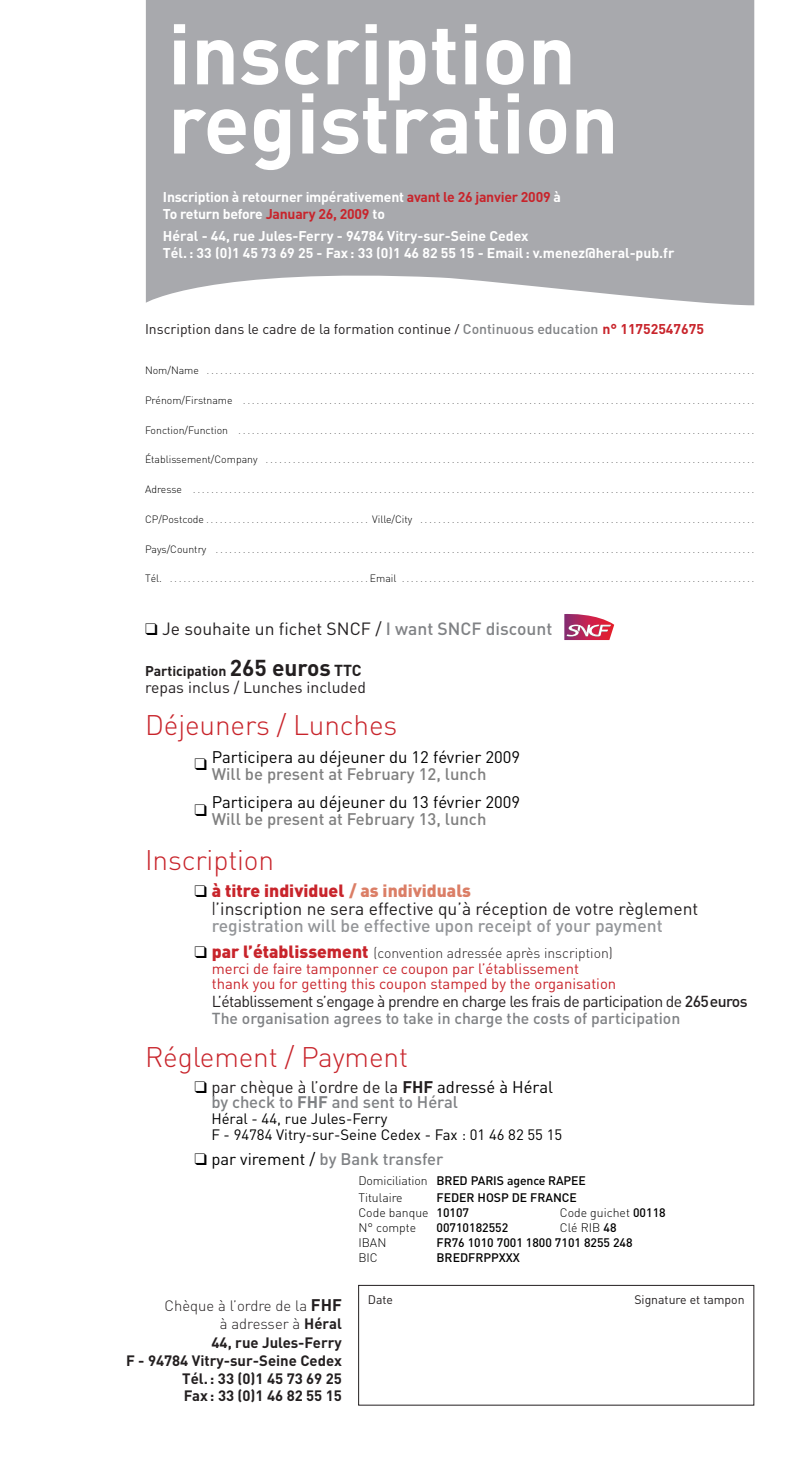
<style>
.page{position:relative;width:794px;height:1474px;background:#fff}
.page>*{position:absolute;margin:0;border:0;box-sizing:border-box;transform-origin:0 0}
.t1{font:700 84px/69.1px "DIN";color:#fff}
.t2{font:300 28px "DIN";letter-spacing:-.005em;color:#c8242b}
.t3{font:17.5px/17.5px "DIN";color:#231f20}
.t4{font:16.62px/17.5px "DIN";color:#000}
.t5{font:500 16.62px/15.8px "DIN";letter-spacing:-.005em;color:#808285}
.t6{font:500 16.62px "DIN";color:#808080}
.t7{font:15.75px/17.5px "DIN";letter-spacing:-.035em;color:#231f20}
.t8{font:15.75px "DIN";color:#231f20}
.t9{font:700 14.88px/18.2px "DIN";color:#231f20;text-align:right}
.t10{font:14.88px/15.8px "DIN";color:#c8242b}
.t11{font:14.88px/15.8px "DIN";color:#000}
.t12{font:700 14px/16.8px "DIN";letter-spacing:-.015em;color:#fff}
.t13{font:14px "DIN";color:#231f20}
.t14{font:300 14px "DIN";color:#231f20}
.t15{font:700 14px "DIN";color:#231f20}
.t16{font:300 12.25px/16.8px "DIN";color:#000}
.t17{font:500 12.25px/15px "DIN";color:#000}
.t18{font:12.25px "DIN";color:#231f20}
.t19{font:300 10.5px "DIN";color:#000}
.t20{font:300 8.75px "DIN";color:#000}
.s1{color:#c8242b}
.s2{font-family:"Frutiger LT Com";font-weight:300}
.s3{font-weight:500;color:#808285}
.s4{font-weight:700;color:#c8242b}
.s5{font-size:10.5px}
.s6{color:#000}
.s7{font-size:22.75px}
.s8{font-size:15.75px}
.s9{font-weight:500;color:#808080}
.s10{font-weight:900;color:#c8242b}
.s11{font-weight:900;color:#db7e66}
.s12{font-weight:500;color:#939598}
.s13{font-weight:900;font-size:17.5px;color:#c8242b}
.s14{font-weight:500}
.s15{font-weight:400;color:#231f20}
.s16{font-weight:700;color:#231f20}
.s17{font-weight:400;color:#000}
.s18{font-weight:700}
.s19{font-weight:300}
.s20{font-size:16.62px}
</style>
<div class="page">
<div style="left:146px;top:0;width:608px;height:305px;background:#a8a9ad"></div>
<div style="left:358px;top:1284px;width:396px;height:121px;border:1px solid #231f20"></div>
<svg style="left:564px;top:614px;width:50px;height:26px"></svg>
<h1 class="t1" style="left:168px;top:28px;width:452px">inscription registration</h1>
<h3 class="t12" style="left:163px;top:190px;width:399px">Inscription à retourner impérativement <span class="s1">avant le 26 janvier 2009</span> à<br>To return before <span class="s1">January 26, 2009</span> to</h3>
<h3 class="t12" style="left:163px;top:229px;width:513px">Héral - 44, rue Jules-Ferry - 94784 Vitry-sur-Seine Cedex<br>Tél. : 33 (0)1 45 73 69 25 - Fax : 33 (0)1 46 82 55 15 - Email : v.menez@heral-pub.fr</h3>
<h3 class="t13" style="left:145px;top:324px;width:560px">Inscription dans le cadre de la formation continue <span class="s2">/</span> <span class="s3">Continuous education</span> <span class="s4">n° 11752547675</span></h3>
<p class="t20" style="left:145px;top:368px;width:611px"><span class="s5">Nom/Name</span> . . . . . . . . . . . . . . . . . . . . . . . . . . . . . . . . . . . . . . . . . . . . . . . . . . . . . . . . . . . . . . . . . . . . . . . . . . . . . . . . . . . . . . . . . . . . . . . . . . . . . . . . . . . . . . . . . . . . . . . . .</p>
<p class="t20" style="left:145px;top:397px;width:611px"><span class="s5">Prénom/Firstname</span> . . . . . . . . . . . . . . . . . . . . . . . . . . . . . . . . . . . . . . . . . . . . . . . . . . . . . . . . . . . . . . . . . . . . . . . . . . . . . . . . . . . . . . . . . . . . . . . . . . . . . . . . . . . . . . . . .</p>
<p class="t20" style="left:145px;top:427px;width:611px"><span class="s5">Fonction/Function</span> . . . . . . . . . . . . . . . . . . . . . . . . . . . . . . . . . . . . . . . . . . . . . . . . . . . . . . . . . . . . . . . . . . . . . . . . . . . . . . . . . . . . . . . . . . . . . . . . . . . . . . . . . . . . . . . . . .</p>
<p class="t20" style="left:145px;top:457px;width:611px"><span class="s5">Établissement/Company</span> . . . . . . . . . . . . . . . . . . . . . . . . . . . . . . . . . . . . . . . . . . . . . . . . . . . . . . . . . . . . . . . . . . . . . . . . . . . . . . . . . . . . . . . . . . . . . . . . . . . . . . . . . . . .</p>
<p class="t19" style="left:145px;top:485px;width:39px">Adresse</p>
<p class="t20" style="left:193px;top:487px;width:562px">. . . . . . . . . . . . . . . . . . . . . . . . . . . . . . . . . . . . . . . . . . . . . . . . . . . . . . . . . . . . . . . . . . . . . . . . . . . . . . . . . . . . . . . . . . . . . . . . . . . . . . . . . . . . . . . . . . . . . . . . . . . .</p>
<p class="t20" style="left:145px;top:516px;width:611px"><span class="s5">CP/Postcode</span> . . . . . . . . . . . . . . . . . . . . . . . . . . . . . . . . . . . . <span class="s5">Ville/City</span> . . . . . . . . . . . . . . . . . . . . . . . . . . . . . . . . . . . . . . . . . . . . . . . . . . . . . . . . . . . . . . . . . . . . . . . . . .</p>
<p class="t20" style="left:145px;top:546px;width:611px"><span class="s5">Pays/Country</span> . . . . . . . . . . . . . . . . . . . . . . . . . . . . . . . . . . . . . . . . . . . . . . . . . . . . . . . . . . . . . . . . . . . . . . . . . . . . . . . . . . . . . . . . . . . . . . . . . . . . . . . . . . . . . . . . . . . . . . .</p>
<p class="t20" style="left:145px;top:576px;width:611px"><span class="s5">Tél.</span> . . . . . . . . . . . . . . . . . . . . . . . . . . . . . . . . . . . . . . . . . . . . <span class="s5">Email</span> . . . . . . . . . . . . . . . . . . . . . . . . . . . . . . . . . . . . . . . . . . . . . . . . . . . . . . . . . . . . . . . . . . . . . . . . . . . . . .</p>
<h3 class="t3" style="left:145px;top:622px;width:409px"><span class="s6">❑</span> Je souhaite un fichet SNCF / <span class="s3">I want SNCF discount</span></h3>
<h3 class="t15" style="left:145px;top:666px;width:218px">Participation <span class="s7">265 euros</span> <span class="s8">TTC</span></h3>
<h3 class="t8" style="left:145px;top:682px;width:223px">repas inclus / Lunches included</h3>
<h2 class="t2" style="left:145px;top:715px;width:254px">Déjeuners / Lunches</h2>
<h3 class="t4" style="left:212px;top:749px;width:310px;text-indent:-17px">❑ Participera au déjeuner du 12 février 2009<br><span class="s9">Will be present at February 12, lunch</span></h3>
<h3 class="t4" style="left:212px;top:794px;width:310px">Participera au déjeuner du 13 février 2009</h3>
<h3 class="t6" style="left:212px;top:813px;width:276px">Will be present at February 13, lunch</h3>
<h2 class="t2" style="left:145px;top:849px;width:131px">Inscription</h2>
<h3 class="t3" style="left:212px;top:884px;width:488px;text-indent:-17px"><span class="s6">❑</span> <span class="s10">à titre individuel</span> <span class="s11">/ as individuals<br></span><span class="s2">l</span>’inscription ne sera effective qu’à réception de votre règlement <span class="s12">registration will be effective upon receipt of your payment</span></h3>
<h3 class="t14" style="left:195px;top:947px;width:420px"><span class="s6">❑</span> <span class="s13">par l’établissement</span> (convention adressée après inscription)</h3>
<h3 class="t10" style="left:212px;top:962px;width:406px">merci de faire tamponner ce coupon par l’établissement thank you for getting this coupon stamped by the organisation</h3>
<h3 class="t7" style="left:212px;top:994px;width:537px">L’établissement s’engage à prendre en charge les frais de participation de <span class="s14">265euros<br></span><span class="s3">The organisation agrees to take in charge the costs of participation</span></h3>
<h2 class="t2" style="left:145px;top:1046px;width:265px">Réglement / Payment</h2>
<h3 class="t5" style="left:211px;top:1080px;width:343px;text-indent:-17px"><span class="s6">❑</span> <span class="s15">par chèque à l’ordre de la</span> <span class="s16">FHF</span> <span class="s17">adressé à Héral </span>by check to <span class="s18">FHF</span> and sent to Héral</h3>
<h3 class="t11" style="left:211px;top:1112px;width:352px">Héral - 44, rue Jules-Ferry<br>F - 94784 Vitry-sur-Seine Cedex - Fax : 01 46 82 55 15</h3>
<h3 class="t5" style="left:195px;top:1152px;width:250px"><span class="s6">❑</span> <span class="s17">par virement /</span> by Bank transfer</h3>
<h3 class="t16" style="left:358px;top:1173px;width:229px">Domiciliation <span class="s14">BRED PARIS agence RAPEE<br></span>Titulaire</h3>
<h3 class="t17" style="left:358px;top:1190px;width:220px;text-indent:78px">FEDER HOSP DE FRANCE<br><span class="s19">Code banque</span> 10107</h3>
<h3 class="t16" style="left:560px;top:1205px;width:107px">Code guichet <span class="s14">00118</span></h3>
<h3 class="t9" style="left:126px;top:1297px;width:217px"><span class="s19">Chèque à l’ordre de la</span> <span class="s20">FHF<br></span><span class="s19">à adresser à</span> Héral<br>44, rue Jules-Ferry<br>F - 94784 Vitry-sur-Seine Cedex<br>Tél. : 33 (0)1 45 73 69 25<br>Fax : 33 (0)1 46 82 55 15</h3>
<h3 class="t16" style="left:358px;top:1220px;width:59px">N° compte</h3>
<h3 class="t17" style="left:436px;top:1220px;width:73px">00710182552</h3>
<h3 class="t16" style="left:560px;top:1220px;width:58px">Clé RIB <span class="s14">48</span></h3>
<h3 class="t16" style="left:358px;top:1235px;width:29px">IBAN</h3>
<h3 class="t17" style="left:436px;top:1235px;width:198px">FR76 1010 7001 1800 7101 8255 248</h3>
<h3 class="t16" style="left:358px;top:1250px;width:21px">BIC</h3>
<h3 class="t17" style="left:436px;top:1250px;width:85px">BREDFRPPXXX</h3>
<h3 class="t18" style="left:368px;top:1295px;width:27px">Date</h3>
<h3 class="t18" style="left:634px;top:1295px;width:112px">Signature et tampon</h3>
</div>
